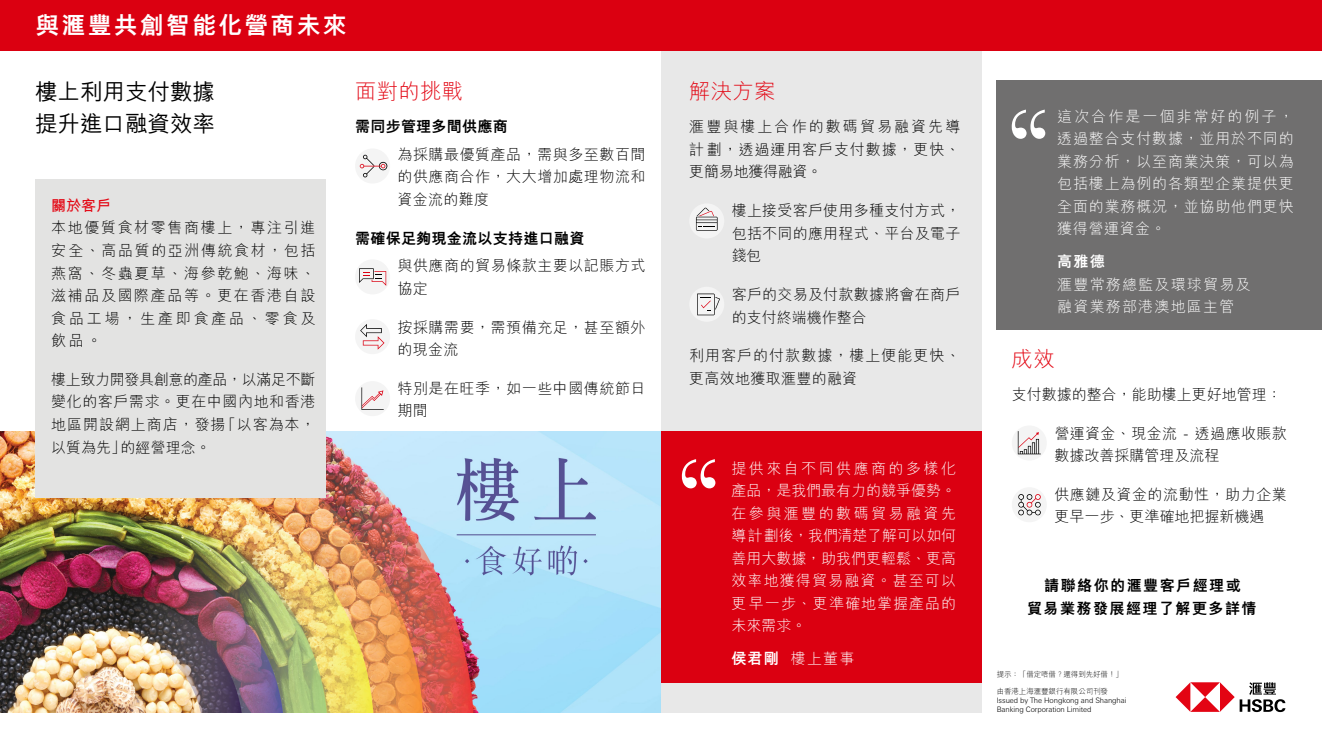
<style>
.page{position:relative;width:1322px;height:745px;background:#fff}
.page>*{position:absolute;margin:0;border:0;box-sizing:border-box;transform-origin:0 0}
.t1{font:800 23.75px "M Hei HK";letter-spacing:.1em;color:#fff}
.t2{font:500 22.5px/31.2px "M Hei HK";color:#000}
.t3{font:300 21.25px "M Hei HK";letter-spacing:.02em;color:#e30613}
.t4{font:300 15px/22.5px "M Hei HK";letter-spacing:.035em;color:#000;text-align:justify}
.t5{font:300 15px/22.5px "M Hei HK";letter-spacing:.055em;color:#fff;text-align:justify}
.t6{font:300 15px/22.5px "M Hei HK";letter-spacing:.015em;color:#000}
.t7{font:300 15px/22.5px "M Hei HK";letter-spacing:.065em;color:#000}
.t8{font:800 15px/22.5px "M Hei HK";letter-spacing:.1em;color:#000;text-align:center}
.t9{font:800 15px "M Hei HK";letter-spacing:.02em;color:#000}
.t10{font:300 15px/22.5px "M Hei HK";letter-spacing:.08em;color:#fff}
.t11{font:300 15px "M Hei HK";color:#000}
.t12{font:700 15px "M Hei HK";color:#e30613}
.t13{font:800 15px "M Hei HK";color:#fff}
.t14{font:300 7.5px/9px "Univers Nextfor HSBC";letter-spacing:-.01em;color:#000}
.t15{font:300 7.5px "M Hei HK";letter-spacing:-.01em;color:#000}
.s1{font-family:"Univers Nextfor HSBC"}
.s2{font-weight:800}
</style>
<div class="page">
<div style="left:0;top:0;width:1322px;height:51px;background:#db0011"></div>
<img style="left:0;top:431px;width:661px;height:281px">
<div style="left:35px;top:179px;width:290px;height:318px;background:#e3e3e2"></div>
<div style="left:355px;top:148px;width:35px;height:35px;background:#f4f4f4;border-radius:50%"></div>
<svg style="left:360px;top:155px;width:27px;height:22px"></svg>
<div style="left:355px;top:259px;width:35px;height:35px;background:#f4f4f4;border-radius:50%"></div>
<svg style="left:359px;top:268px;width:27px;height:18px"></svg>
<div style="left:355px;top:319px;width:35px;height:35px;background:#f4f4f4;border-radius:50%"></div>
<svg style="left:360px;top:324px;width:24px;height:25px"></svg>
<div style="left:355px;top:381px;width:35px;height:35px;background:#f4f4f4;border-radius:50%"></div>
<svg style="left:361px;top:387px;width:23px;height:22px"></svg>
<div style="left:661px;top:51px;width:320px;height:661px;background:#e8e8e8"></div>
<div style="left:661px;top:431px;width:320px;height:251px;background:#db0011"></div>
<svg style="left:682px;top:459px;width:33px;height:29px"></svg>
<div style="left:689px;top:203px;width:35px;height:35px;background:#f4f4f4;border-radius:50%"></div>
<svg style="left:696px;top:207px;width:21px;height:23px"></svg>
<div style="left:689px;top:286px;width:35px;height:35px;background:#f4f4f4;border-radius:50%"></div>
<svg style="left:697px;top:293px;width:23px;height:22px"></svg>
<div style="left:1012px;top:425px;width:35px;height:35px;background:#f4f4f4;border-radius:50%"></div>
<svg style="left:1018px;top:431px;width:23px;height:23px"></svg>
<div style="left:1012px;top:487px;width:35px;height:35px;background:#f4f4f4;border-radius:50%"></div>
<svg style="left:1018px;top:494px;width:23px;height:21px"></svg>
<div style="left:996px;top:80px;width:326px;height:250px;background:#706f6f"></div>
<svg style="left:1011px;top:109px;width:34px;height:30px"></svg>
<svg style="left:1175px;top:682px;width:110px;height:29px"></svg>
<h1 class="t1" style="left:35px;top:13px;width:313px">與滙豐共創智能化營商未來</h1>
<h2 class="t2" style="left:35px;top:74px;width:181px">樓上利用支付數據提升進口融資效率</h2>
<p class="t12" style="left:51px;top:194px;width:61px">關於客戶</p>
<p class="t4" style="left:51px;top:216px;width:266px">本地優質食材零售商樓上，專注引進安全、高品質的亞洲傳統食材，包括燕窩、冬蟲夏草、海參乾鮑、海味、滋補品及國際產品等。更在香港自設食品工場，生產即食產品、零食及飲品。</p>
<p class="t4" style="left:51px;top:367px;width:266px">樓上致力開發具創意的產品，以滿足不斷變化的客戶需求。更在中國內地和香港地區開設網上商店，發揚「以客為本，以質為先」的經營理念。</p>
<h3 class="t3" style="left:355px;top:80px;width:109px">面對的挑戰</h3>
<p class="t9" style="left:355px;top:119px;width:154px">需同步管理多間供應商</p>
<p class="t4" style="left:398px;top:143px;width:249px">為採購最優質產品，需與多至數百間的供應商合作，大大增加處理物流和資金流的難度</p>
<p class="t9" style="left:355px;top:230px;width:231px">需確保足夠現金流以支持進口融資</p>
<p class="t4" style="left:398px;top:254px;width:249px">與供應商的貿易條款主要以記賬方式協定</p>
<p class="t4" style="left:398px;top:315px;width:249px">按採購需要，需預備充足，甚至額外的現金流</p>
<p class="t4" style="left:398px;top:376px;width:249px">特別是在旺季，如一些中國傳統節日期間</p>
<h3 class="t3" style="left:689px;top:80px;width:88px">解決方案</h3>
<p class="t4" style="left:689px;top:115px;width:273px">滙豐與樓上合作的數碼貿易融資先導計劃，透過運用客戶支付數據，更快、更簡易地獲得融資。</p>
<p class="t4" style="left:732px;top:199px;width:230px">樓上接受客戶使用多種支付方式，包括不同的應用程式、平台及電子錢包</p>
<p class="t6" style="left:732px;top:283px;width:230px">客戶的交易及付款數據將會在商戶的支付終端機作整合</p>
<p class="t7" style="left:689px;top:344px;width:273px">利用客戶的付款數據，樓上便能更快、更高效地獲取滙豐的融資</p>
<h3 class="t3" style="left:1012px;top:348px;width:44px">成效</h3>
<p class="t11" style="left:1012px;top:386px;width:271px">支付數據的整合，能助樓上更好地管理：</p>
<p class="t6" style="left:1054px;top:421px;width:234px">營運資金、現金流 <span class="s1">-</span> 透過應收賬款數據改善採購管理及流程</p>
<p class="t4" style="left:1054px;top:482px;width:234px">供應鏈及資金的流動性，助力企業更早一步、更準確地把握新機遇</p>
<p class="t5" style="left:1057px;top:105px;width:238px">這次合作是一個非常好的例子，透過整合支付數據，並用於不同的業務分析，以至商業決策，可以為包括樓上為例的各類型企業提供更全面的業務概況，並協助他們更快獲得營運資金。</p>
<p class="t13" style="left:1057px;top:254px;width:49px">高雅德</p>
<p class="t10" style="left:1057px;top:272px;width:195px">滙豐常務總監及環球貿易及融資業務部港澳地區主管</p>
<p class="t5" style="left:731px;top:456px;width:226px">提供來自不同供應商的多樣化產品，是我們最有力的競爭優勢。在參與滙豐的數碼貿易融資先導計劃後，我們清楚了解可以如何善用大數據，助我們更輕鬆、更高效率地獲得貿易融資。甚至可以更早一步、更準確地掌握產品的未來需求。</p>
<p class="t5" style="left:731px;top:647px;width:125px"><span class="s2">侯君剛</span> 樓上董事</p>
<p class="t8" style="left:1027px;top:574px;width:231px">請聯絡你的滙豐客戶經理或<br>貿易業務發展經理了解更多詳情</p>
<p class="t15" style="left:996px;top:670px;width:128px">提示：「借定唔借？還得到先好借！」</p>
<p class="t15" style="left:996px;top:686px;width:113px">由香港上海滙豐銀行有限公司刊發</p>
<p class="t14" style="left:996px;top:694px;width:131px">Issued by The Hongkong and Shanghai<br>Banking Corporation Limited</p>
</div>
